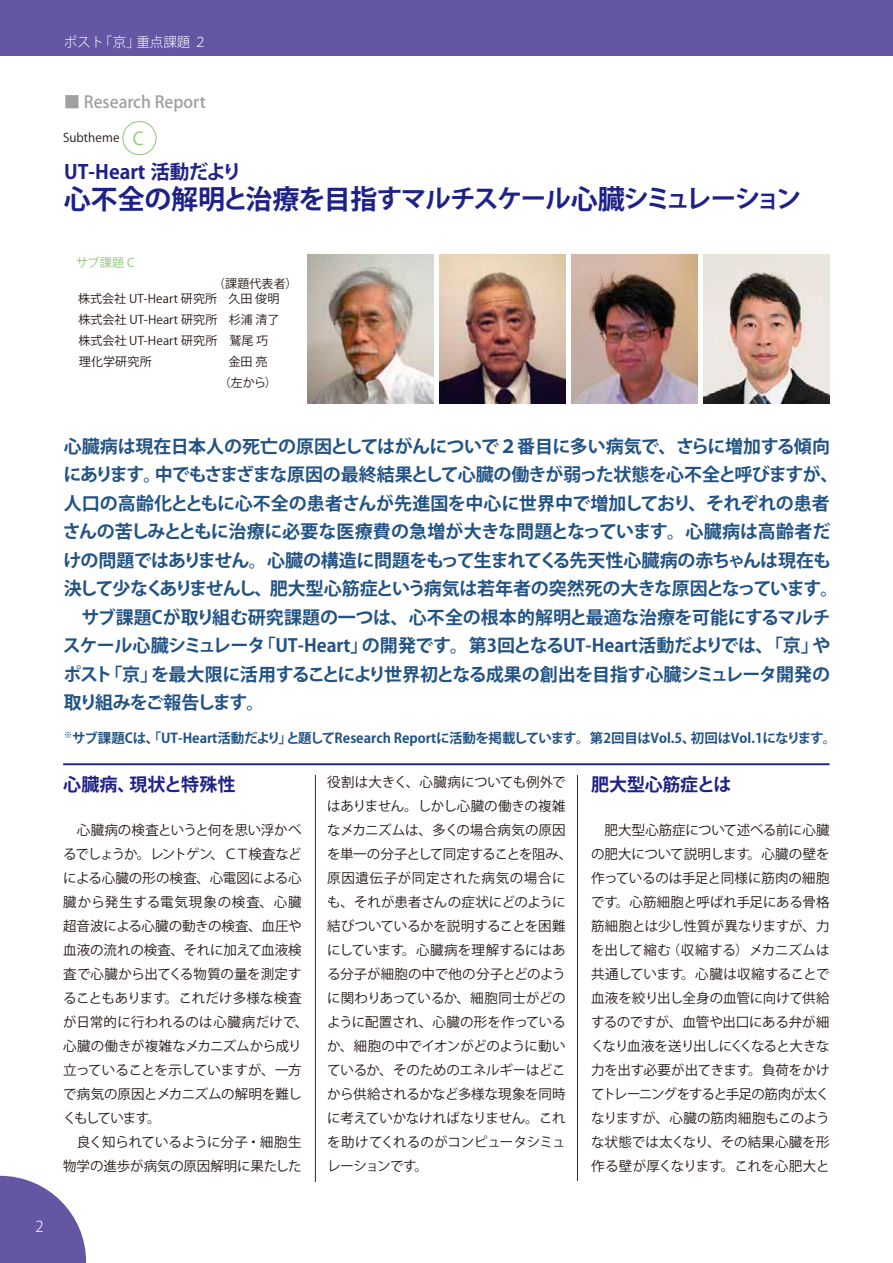
<style>
.page{position:relative;width:893px;height:1263px;background:#fff}
.page>*{position:absolute;margin:0;border:0;box-sizing:border-box;transform-origin:0 0}
.t1{font:700 25.5px "Koz Go Std";letter-spacing:-.07em;color:#1e2188}
.t2{font:700 19.5px "Koz Go Std";color:#1e2188}
.t3{font:700 18px/28.5px "Koz Go Std";letter-spacing:-.02em;color:#225384}
.t4{font:700 18px "Koz Go Std";letter-spacing:-.005em;color:#1e2188}
.t5{font:500 16.5px "Koz Go Std";letter-spacing:-.005em;color:#a0a0a1}
.t6{font:300 15px "Koz Go Std";color:#fff}
.t7{font:13.5px/24px "Koz Go Std";letter-spacing:-.01em;color:#231916}
.t8{font:700 13.5px "Koz Go Std";color:#225384}
.t9{font:300 13.5px "Koz Go Std";color:#fff}
.t10{font:12px/15px "Koz Go Std";letter-spacing:.005em;color:#231916}
.s1{font-size:17.55px;color:#8dc66d}
.s2{font-size:27px}
</style>
<div class="page">
<svg style="left:0;top:1176px;width:86px;height:87px"></svg>
<div style="left:0;top:0;width:893px;height:55px;background:#6456a3"></div>
<div style="left:123px;top:121px;width:33px;height:34px;border:1px solid #8dc66d;border-radius:50%"></div>
<hr style="left:577px;top:775px;width:1px;height:406px;background:#1e2188">
<hr style="left:63px;top:763px;width:766px;height:2px;background:#1e2188">
<hr style="left:315px;top:775px;width:1px;height:407px;background:#1e2188">
<img style="left:704px;top:254px;width:125px;height:149px">
<img style="left:307px;top:254px;width:126px;height:149px">
<img style="left:439px;top:254px;width:126px;height:149px">
<img style="left:572px;top:254px;width:125px;height:149px">
<p class="t9" style="left:64px;top:33px;width:145px">ポスト｢京」重点課題 ２</p>
<p class="t5" style="left:64px;top:92px;width:144px">■ Research Report</p>
<p class="t10" style="left:63px;top:131px;width:82px">Subtheme <span class="s1">C</span></p>
<h2 class="t2" style="left:64px;top:159px;width:179px">UT-Heart 活動だより</h2>
<h1 class="t1" style="left:64px;top:182px;width:739px"><span class="s2">心不全の解明</span>と<span class="s2">治療を目指</span>すマルチスケール<span class="s2">心臓</span>シミュレーション</h1>
<p class="t6" style="left:35px;top:1217px;width:10px">2</p>
<p class="t10" style="left:78px;top:277px;width:221px;text-indent:135px">（課題代表者）株式会社 UT-Heart 研究所 久田 俊明　</p>
<p class="t10" style="left:78px;top:313px;width:214px">株式会社 UT-Heart 研究所 杉浦 清了　</p>
<p class="t10" style="left:78px;top:334px;width:214px">株式会社 UT-Heart 研究所　鷲尾 巧 　</p>
<p class="t10" style="left:79px;top:355px;width:98px">理化学研究所　　</p>
<p class="t10" style="left:219px;top:376px;width:74px">（左から） 　</p>
<p class="t3" style="left:63px;top:433px;width:777px">心臓病は現在日本人の死亡の原因としてはがんについで２番目に多い病気で、さらに増加する傾向にあります。中でもさまざまな原因の最終結果として心臓の働きが弱った状態を心不全と呼びますが、人口の高齢化とともに心不全の患者さんが先進国を中心に世界中で増加しており、それぞれの患者さんの苦しみとともに治療に必要な医療費の急増が大きな問題となっています。心臓病は高齢者だけの問題ではありません。心臓の構造に問題をもって生まれてくる先天性心臓病の赤ちゃんは現在も決して少なくありませんし、肥大型心筋症という病気は若年者の突然死の大きな原因となっています。　サブ課題Cが取り組む研究課題の一つは、心不全の根本的解明と最適な治療を可能にするマルチスケール心臓シミュレータ「UT-Heart」の開発です。第3回となるUT-Heart活動だよりでは、「京」やポスト「京」を最大限に活用することにより世界初となる成果の創出を目指す心臓シミュレータ開発の取り組みをご報告します。</p>
<p class="t8" style="left:64px;top:729px;width:774px"><sup>※</sup>サブ課題Cは、「UT-Heart活動だより」と題してResearch Reportに活動を掲載しています。第2回目はVol.5、初回はVol.1になります。</p>
<h3 class="t4" style="left:63px;top:773px;width:174px">心臓病、現状と特殊性</h3>
<p class="t7" style="left:63px;top:818px;width:247px;text-indent:14px">心臓病の検査というと何を思い浮かべるでしょうか。レントゲン、ＣＴ検査などによる心臓の形の検査、心電図による心臓から発生する電気現象の検査、心臓超音波による心臓の動きの検査、血圧や血液の流れの検査、それに加えて血液検査で心臓から出てくる物質の量を測定することもあります。これだけ多様な検査が日常的に行われるのは心臓病だけで、心臓の働きが複雑なメカニズムから成り立っていることを示していますが、一方で病気の原因とメカニズムの解明を難しくもしています。</p>
<p class="t7" style="left:63px;top:1130px;width:240px;text-align:right">良く知られているように分子・細胞生物学の進歩が病気の原因解明に果たした</p>
<p class="t7" style="left:327px;top:770px;width:247px">役割は大きく、心臓病についても例外ではありません。しかし心臓の働きの複雑なメカニズムは、多くの場合病気の原因を単一の分子として同定することを阻み、原因遺伝子が同定された病気の場合にも、それが患者さんの症状にどのように結びついているかを説明することを困難にしています。心臓病を理解するにはある分子が細胞の中で他の分子とどのように関わりあっているか、細胞同士がどのように配置され、心臓の形を作っているか、細胞の中でイオンがどのように動いているか、そのためのエネルギーはどこから供給されるかなど多様な現象を同時に考えていかなければなりません。これを助けてくれるのがコンピュータシミュレーションです。</p>
<h3 class="t4" style="left:591px;top:773px;width:142px">肥大型心筋症とは</h3>
<p class="t7" style="left:591px;top:818px;width:240px;text-align:justify;text-indent:14px">肥大型心筋症について述べる前に心臓の肥大について説明します。心臓の壁を作っているのは手足と同様に筋肉の細胞です。心筋細胞と呼ばれ手足にある骨格筋細胞とは少し性質が異なりますが、力を出して縮む（収縮する）メカニズムは共通しています。心臓は収縮することで血液を絞り出し全身の血管に向けて供給するのですが、血管や出口にある弁が細くなり血液を送り出しにくくなると大きな力を出す必要が出てきます。負荷をかけてトレーニングをすると手足の筋肉が太くなりますが、心臓の筋肉細胞もこのような状態では太くなり、その結果心臓を形作る壁が厚くなります。これを心肥大と</p>
</div>
